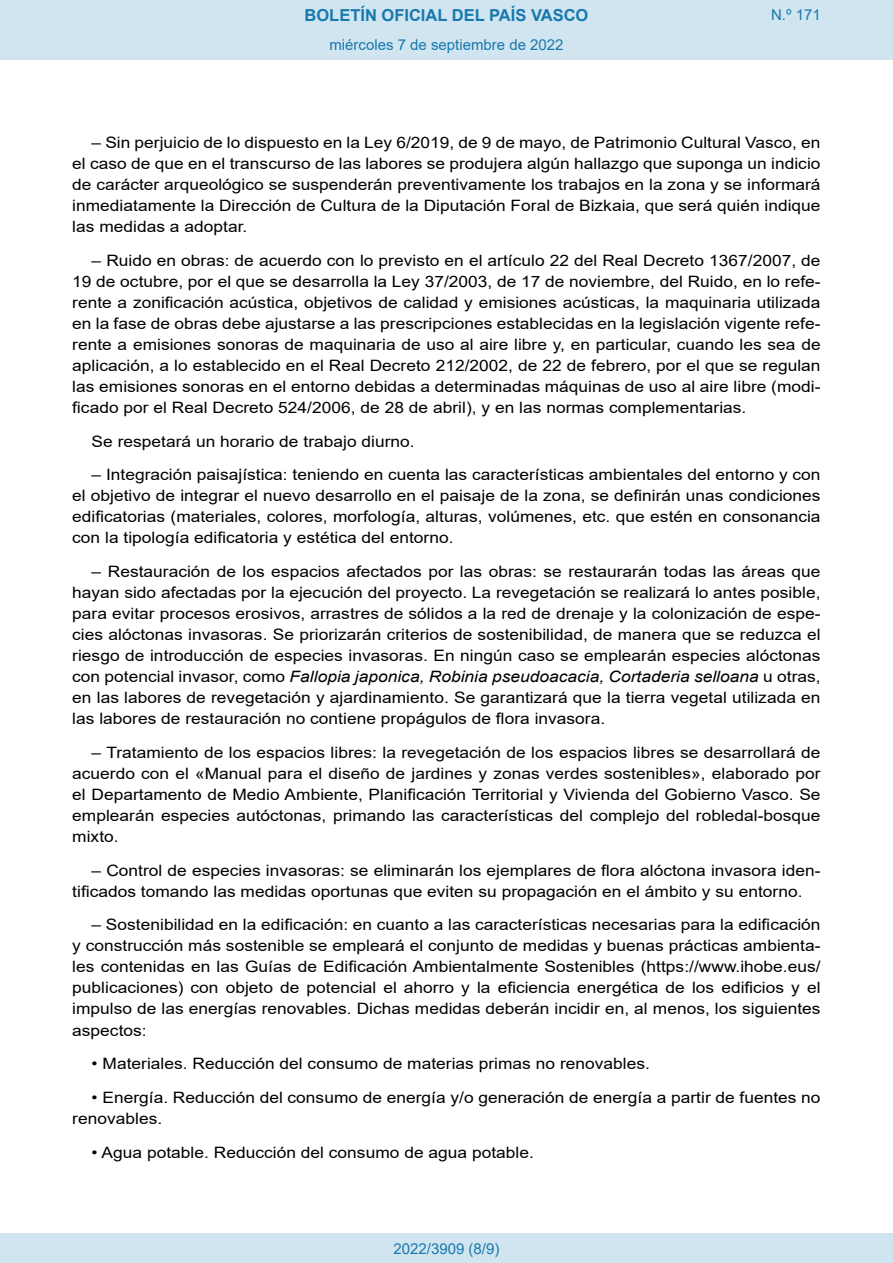
<style>
.page{position:relative;width:893px;height:1263px;background:#fff}
.page>*{position:absolute;margin:0;border:0;box-sizing:border-box;transform-origin:0 0}
.t1{font:700 16.5px "Arial";color:#1879ad}
.BOPVDetalle{font:15.6px/21px "Arial";color:#000;text-align:justify;scale:1.11 1}
.Paginacion_Centro{font:15px "Arial";color:#1879ad}
.s1{font-style:italic}
</style>
<div class="page">
<div style="left:0;top:0;width:893px;height:60px;background:#d0e5f0"></div>
<div style="left:0;top:1233px;width:893px;height:30px;background:#d0e5f0"></div>
<p class="t1" style="left:305px;top:3px;width:285px">BOLETÍN OFICIAL DEL PAÍS VASCO</p>
<p class="Paginacion_Centro" style="left:329px;top:35px;width:236px">miércoles 7 de septiembre de 2022</p>
<p class="Paginacion_Centro" style="left:771px;top:5px;width:51px">N.º 171</p>
<p class="BOPVDetalle" style="left:72px;top:132px;width:676px;text-indent:19px">– Sin perjuicio de lo dispuesto en la Ley 6/2019, de 9 de mayo, de Patrimonio Cultural Vasco, en el caso de que en el transcurso de las labores se produjera algún hallazgo que suponga un indicio de carácter arqueológico se suspenderán preventivamente los trabajos en la zona y se informará inmediatamente la Dirección de Cultura de la Diputación Foral de Bizkaia, que será quién indique las medidas a adoptar.</p>
<p class="BOPVDetalle" style="left:72px;top:250px;width:676px;text-indent:19px">– Ruido en obras: de acuerdo con lo previsto en el artículo 22 del Real Decreto 1367/2007, de 19 de octubre, por el que se desarrolla la Ley 37/2003, de 17 de noviembre, del Ruido, en lo refe&shy;rente a zonificación acústica, objetivos de calidad y emisiones acústicas, la maquinaria utilizada en la fase de obras debe ajustarse a las prescripciones establecidas en la legislación vigente refe&shy;rente a emisiones sonoras de maquinaria de uso al aire libre y, en particular, cuando les sea de aplicación, a lo establecido en el Real Decreto 212/2002, de 22 de febrero, por el que se regulan las emisiones sonoras en el entorno debidas a determinadas máquinas de uso al aire libre (modi&shy;ficado por el Real Decreto 524/2006, de 28 de abril), y en las normas complementarias.</p>
<p class="BOPVDetalle" style="left:92px;top:431px;width:293px">Se respetará un horario de trabajo diurno.</p>
<p class="BOPVDetalle" style="left:72px;top:464px;width:676px;text-indent:19px">– Integración paisajística: teniendo en cuenta las características ambientales del entorno y con el objetivo de integrar el nuevo desarrollo en el paisaje de la zona, se definirán unas condiciones edificatorias (materiales, colores, morfología, alturas, volúmenes, etc. que estén en consonancia con la tipología edificatoria y estética del entorno.</p>
<p class="BOPVDetalle" style="left:72px;top:561px;width:676px;text-indent:19px">– Restauración de los espacios afectados por las obras: se restaurarán todas las áreas que hayan sido afectadas por la ejecución del proyecto. La revegetación se realizará lo antes posible, para evitar procesos erosivos, arrastres de sólidos a la red de drenaje y la colonización de espe&shy;cies alóctonas invasoras. Se priorizarán criterios de sostenibilidad, de manera que se reduzca el riesgo de introducción de especies invasoras. En ningún caso se emplearán especies alóctonas con potencial invasor, como <span class="s1">Fallopia japonica, Robinia pseudoacacia, Cortaderia selloana</span> u otras, en las labores de revegetación y ajardinamiento. Se garantizará que la tierra vegetal utilizada en las labores de restauración no contiene propágulos de flora invasora.</p>
<p class="BOPVDetalle" style="left:72px;top:742px;width:676px;text-indent:19px">– Tratamiento de los espacios libres: la revegetación de los espacios libres se desarrollará de acuerdo con el «Manual para el diseño de jardines y zonas verdes sostenibles», elaborado por el Departamento de Medio Ambiente, Planificación Territorial y Vivienda del Gobierno Vasco. Se emplearán especies autóctonas, primando las características del complejo del robledal-bosque mixto.</p>
<p class="BOPVDetalle" style="left:72px;top:860px;width:676px;text-indent:19px">– Control de especies invasoras: se eliminarán los ejemplares de flora alóctona invasora iden&shy;tificados tomando las medidas oportunas que eviten su propagación en el ámbito y su entorno.</p>
<p class="BOPVDetalle" style="left:72px;top:914px;width:676px;text-indent:19px">– Sostenibilidad en la edificación: en cuanto a las características necesarias para la edificación y construcción más sostenible se empleará el conjunto de medidas y buenas prácticas ambienta&shy;les contenidas en las Guías de Edificación Ambientalmente Sostenibles (https://www.ihobe.eus/ publicaciones) con objeto de potencial el ahorro y la eficiencia energética de los edificios y el impulso de las energías renovables. Dichas medidas deberán incidir en, al menos, los siguientes aspectos:</p>
<p class="BOPVDetalle" style="left:92px;top:1053px;width:504px">• Materiales. Reducción del consumo de materias primas no renovables.</p>
<p class="BOPVDetalle" style="left:72px;top:1087px;width:676px;text-indent:19px">• Energía. Reducción del consumo de energía y/o generación de energía a partir de fuentes no renovables.</p>
<p class="BOPVDetalle" style="left:92px;top:1142px;width:400px">• Agua potable. Reducción del consumo de agua potable.</p>
<p class="Paginacion_Centro" style="left:393px;top:1238px;width:107px">2022/3909 (8/9)</p>
</div>
